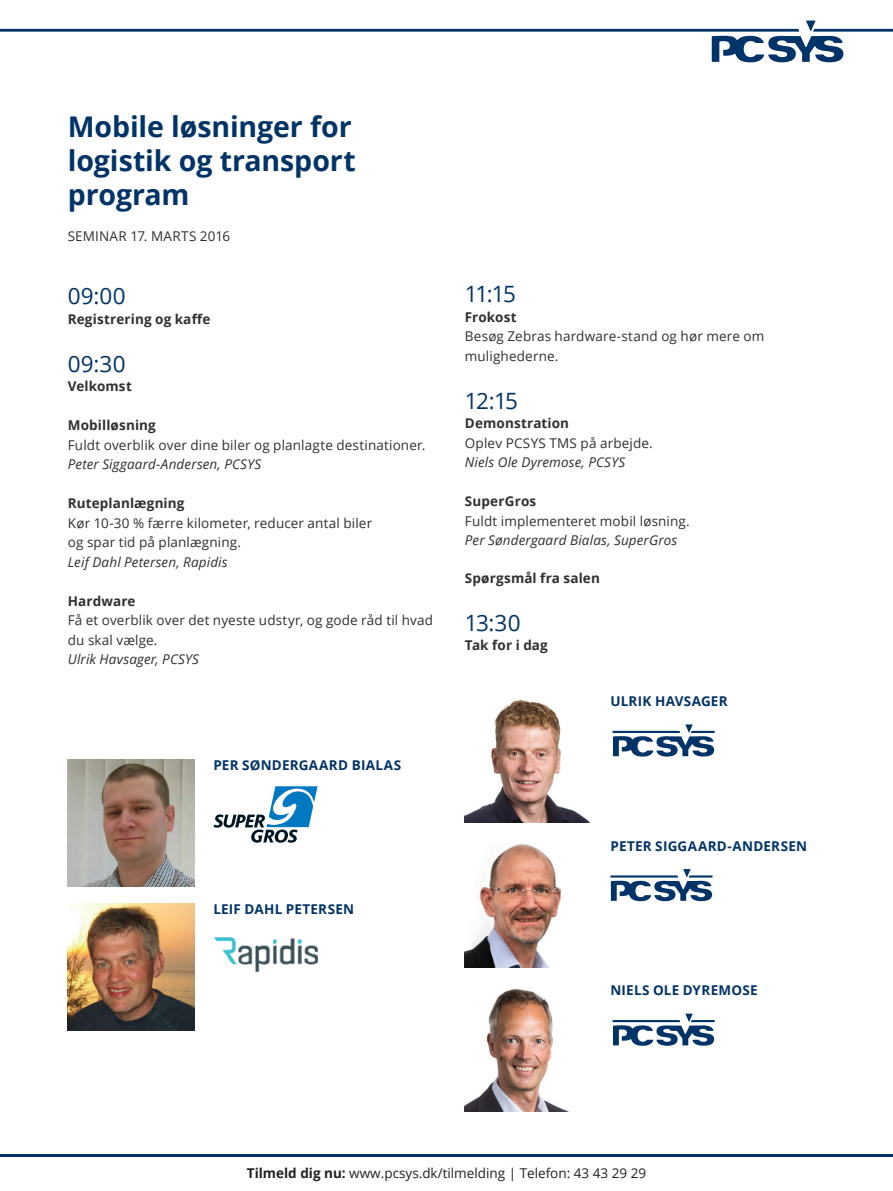
<style>
.page{position:relative;width:893px;height:1191px;background:#fff}
.page>*{position:absolute;margin:0;border:0;box-sizing:border-box;transform-origin:0 0}
.t1{font:700 28.5px/34.2px "Open Sans";letter-spacing:-.005em;color:#003367}
.t2{font:22.5px "Open Sans";letter-spacing:-.03em;color:#003367}
.t3{font:13.5px/19.5px "Open Sans";letter-spacing:.01em;color:#312f30}
.t4{font:italic 13.5px "Open Sans";letter-spacing:.01em;color:#312f30}
.t5{font:700 13.5px "Open Sans";letter-spacing:.01em;color:#312f30}
.t6{font:700 13.5px "Open Sans";letter-spacing:.02em;color:#003367}
.t7{font:13.5px "Open Sans";color:#231f20}
.s1{font-weight:700}
</style>
<div class="page">
<svg style="left:0;top:21px;width:893px;height:41px"></svg>
<hr style="left:0;top:1154px;width:893px;height:3px;background:#003367">
<img style="left:465px;top:989px;width:104px;height:123px">
<svg style="left:613px;top:1013px;width:102px;height:33px"></svg>
<img style="left:465px;top:699px;width:125px;height:123px">
<svg style="left:613px;top:724px;width:102px;height:32px"></svg>
<img style="left:465px;top:844px;width:96px;height:123px">
<svg style="left:610px;top:869px;width:102px;height:32px"></svg>
<img style="left:68px;top:903px;width:127px;height:128px">
<img style="left:214px;top:937px;width:104px;height:35px">
<img style="left:68px;top:759px;width:127px;height:127px">
<svg style="left:213px;top:786px;width:105px;height:56px"></svg>
<h1 class="t1" style="left:68px;top:108px;width:289px">Mobile løsninger for logistik og transport program</h1>
<p class="t3" style="left:68px;top:226px;width:164px">SEMINAR 17. MARTS 2016</p>
<h2 class="t2" style="left:68px;top:280px;width:59px">09:00</h2>
<p class="t5" style="left:68px;top:309px;width:144px">Registrering og kaffe</p>
<h2 class="t2" style="left:68px;top:348px;width:59px">09:30</h2>
<p class="t5" style="left:68px;top:377px;width:66px">Velkomst</p>
<p class="t5" style="left:68px;top:416px;width:90px">Mobilløsning</p>
<p class="t3" style="left:68px;top:434px;width:359px">Fuldt overblik over dine biler og planlagte destinationer.</p>
<p class="t4" style="left:68px;top:455px;width:195px">Peter Siggaard-Andersen, PCSYS</p>
<p class="t5" style="left:68px;top:494px;width:118px">Ruteplanlægning</p>
<p class="t3" style="left:68px;top:512px;width:306px">Kør 10-30 % færre kilometer, reducer antal biler og spar tid på planlægning.</p>
<p class="t4" style="left:68px;top:552px;width:161px">Leif Dahl Petersen, Rapidis</p>
<p class="t5" style="left:68px;top:591px;width:69px">Hardware</p>
<p class="t3" style="left:68px;top:610px;width:367px">Få et overblik over det nyeste udstyr, og gode råd til hvad du skal vælge.</p>
<p class="t4" style="left:68px;top:650px;width:133px">Ulrik Havsager, PCSYS</p>
<p class="t6" style="left:213px;top:755px;width:189px">PER SØNDERGAARD BIALAS</p>
<p class="t6" style="left:213px;top:899px;width:142px">LEIF DAHL PETERSEN</p>
<h2 class="t2" style="left:465px;top:279px;width:53px">11:15</h2>
<p class="t5" style="left:465px;top:307px;width:53px">Frokost</p>
<p class="t3" style="left:465px;top:326px;width:301px">Besøg Zebras hardware-stand og hør mere om mulighederne.</p>
<h2 class="t2" style="left:465px;top:385px;width:55px">12:15</h2>
<p class="t5" style="left:465px;top:414px;width:106px">Demonstration</p>
<p class="t3" style="left:465px;top:433px;width:189px">Oplev PCSYS TMS på arbejde.</p>
<p class="t4" style="left:465px;top:453px;width:162px">Niels Ole Dyremose, PCSYS</p>
<p class="t5" style="left:465px;top:492px;width:73px">SuperGros</p>
<p class="t3" style="left:465px;top:511px;width:226px">Fuldt implementeret mobil løsning.</p>
<p class="t4" style="left:465px;top:531px;width:214px">Per Søndergaard Bialas, SuperGros</p>
<p class="t5" style="left:465px;top:568px;width:137px">Spørgsmål fra salen</p>
<h2 class="t2" style="left:465px;top:607px;width:57px">13:30</h2>
<p class="t5" style="left:465px;top:636px;width:84px">Tak for i dag</p>
<p class="t6" style="left:610px;top:691px;width:119px">ULRIK HAVSAGER</p>
<p class="t6" style="left:610px;top:836px;width:198px">PETER SIGGAARD-ANDERSEN</p>
<p class="t6" style="left:610px;top:980px;width:149px">NIELS OLE DYREMOSE</p>
<p class="t7" style="left:247px;top:1164px;width:401px"><span class="s1">Tilmeld dig nu:</span> www.pcsys.dk/tilmelding | Telefon: 43 43 29 29</p>
</div>
